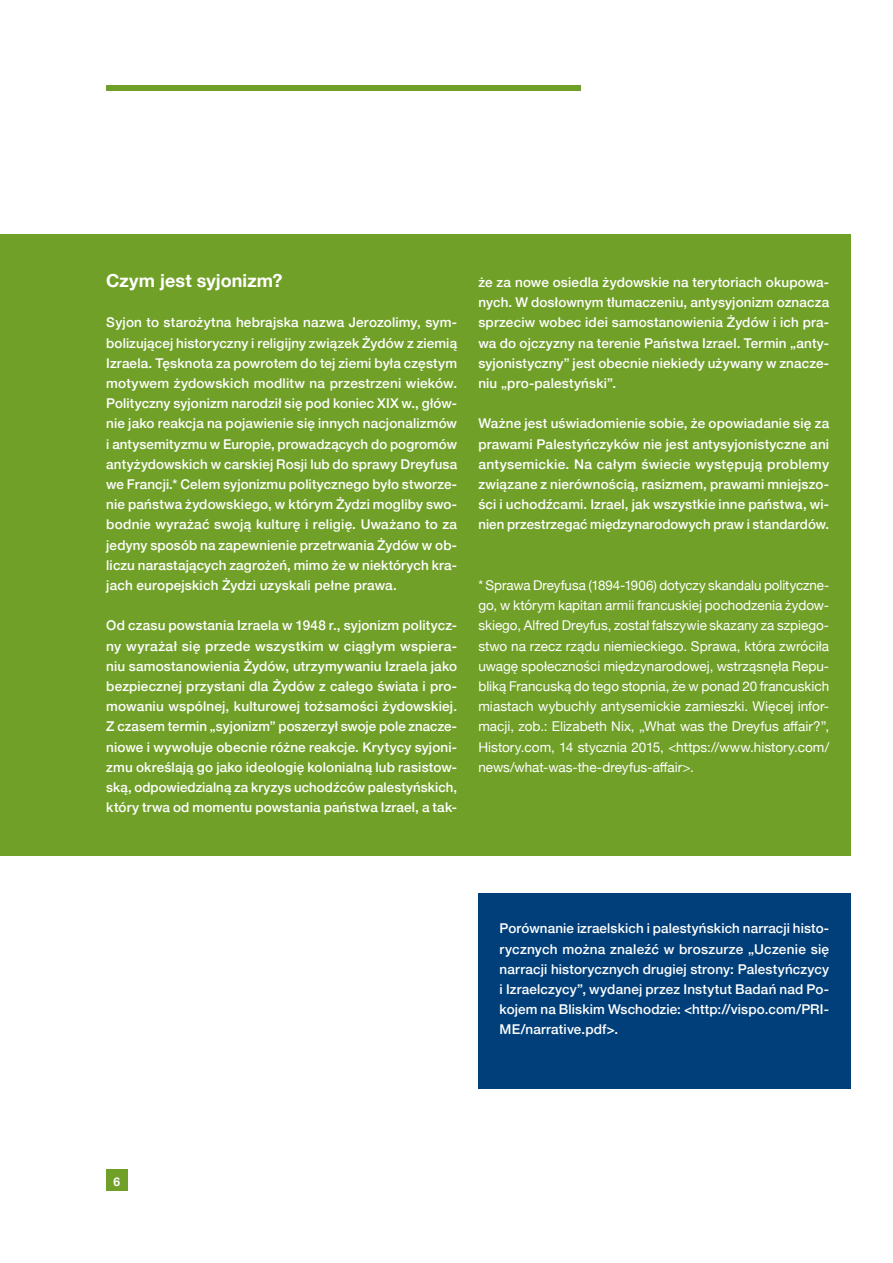
<style>
.page{position:relative;width:893px;height:1263px;background:#fff}
.page>*{position:absolute;margin:0;border:0;box-sizing:border-box;transform-origin:0 0}
.t1{font:700 18px "Helvetica Neue";letter-spacing:.005em;color:#fff}
.t2{font:500 13.5px/20.2px "Helvetica Neue";letter-spacing:.01em;color:#fff;text-align:justify}
.t3{font:13.5px/20.2px "Helvetica Neue";color:#fff;text-align:justify}
.t4{font:700 12px "Helvetica Neue";color:#fff}
</style>
<div class="page">
<div style="left:106px;top:1169px;width:22px;height:22px;background:#71a029"></div>
<div style="left:478px;top:893px;width:372px;height:196px;background:#003f79"></div>
<div style="left:106px;top:85px;width:475px;height:5px;background:#71a029"></div>
<div style="left:0;top:234px;width:850px;height:622px;background:#71a029"></div>
<h1 class="t1" style="left:106px;top:266px;width:178px">Czym jest syjonizm?</h1>
<p class="t2" style="left:106px;top:311px;width:352px">Syjon to starożytna hebrajska nazwa Jerozolimy, sym&shy;bolizującej historyczny i religijny związek Żydów z ziemią Izraela. Tęsknota za powrotem do tej ziemi była częstym motywem żydowskich modlitw na przestrzeni wieków.<br>Polityczny syjonizm narodził się pod koniec XIX w., głów&shy;nie jako reakcja na pojawienie się innych nacjonalizmów i antysemityzmu w Europie, prowadzących do pogromów antyżydowskich w carskiej Rosji lub do sprawy Dreyfusa we Francji.* Celem syjonizmu politycznego było stworze&shy;nie państwa żydowskiego, w którym Żydzi mogliby swo&shy;bodnie wyrażać swoją kulturę i religię. Uważano to za jedyny sposób na zapewnienie przetrwania Żydów w ob&shy;liczu narastających zagrożeń, mimo że w niektórych kra&shy;jach europejskich Żydzi uzyskali pełne prawa.</p>
<p class="t2" style="left:106px;top:614px;width:352px">Od czasu powstania Izraela w 1948 r., syjonizm politycz&shy;ny wyrażał się przede wszystkim w ciągłym wspiera&shy;niu samostanowienia Żydów, utrzymywaniu Izraela jako bezpiecznej przystani dla Żydów z całego świata i pro&shy;mowaniu wspólnej, kulturowej tożsamości żydowskiej.<br>Z czasem termin „syjonizm” poszerzył swoje pole znacze&shy;niowe i wywołuje obecnie różne reakcje. Krytycy syjoni&shy;zmu określają go jako ideologię kolonialną lub rasistow&shy;ską, odpowiedzialną za kryzys uchodźców palestyńskich, który trwa od momentu powstania państwa Izrael, a tak-</p>
<p class="t2" style="left:478px;top:271px;width:352px">że za nowe osiedla żydowskie na terytoriach okupowa&shy;nych. W dosłownym tłumaczeniu, antysyjonizm oznacza sprzeciw wobec idei samostanowienia Żydów i ich pra&shy;wa do ojczyzny na terenie Państwa Izrael. Termin „anty&shy;syjonistyczny” jest obecnie niekiedy używany w znacze&shy;niu „pro-palestyński”.</p>
<p class="t2" style="left:478px;top:412px;width:352px">Ważne jest uświadomienie sobie, że opowiadanie się za prawami Palestyńczyków nie jest antysyjonistyczne ani antysemickie. Na całym świecie występują problemy związane z nierównością, rasizmem, prawami mniejszo&shy;ści i uchodźcami. Izrael, jak wszystkie inne państwa, wi&shy;nien przestrzegać międzynarodowych praw i standardów.</p>
<p class="t3" style="left:478px;top:576px;width:352px">* Sprawa Dreyfusa (1894-1906) dotyczy skandalu polityczne&shy;go, w którym kapitan armii francuskiej pochodzenia żydow&shy;skiego, Alfred Dreyfus, został fałszywie skazany za szpiego&shy;stwo na rzecz rządu niemieckiego. Sprawa, która zwróciła uwagę społeczności międzynarodowej, wstrząsnęła Repu&shy;bliką Francuską do tego stopnia, że w ponad 20 francuskich miastach wybuchły antysemickie zamieszki. Więcej infor&shy;macji, zob.: Elizabeth Nix, „What was the Dreyfus affair?”, History.com, 14 stycznia 2015, &lt;https://www.history.com/ news/what-was-the-dreyfus-affair&gt;.</p>
<p class="t2" style="left:500px;top:917px;width:331px">Porównanie izraelskich i palestyńskich narracji histo&shy;rycznych można znaleźć w broszurze „Uczenie się narracji historycznych drugiej strony: Palestyńczycy i Izraelczycy”, wydanej przez Instytut Badań nad Po&shy;kojem na Bliskim Wschodzie: &lt;http://vispo.com/PRI-ME/narrative.pdf&gt;.</p>
<p class="t4" style="left:114px;top:1172px;width:8px">6</p>
</div>
